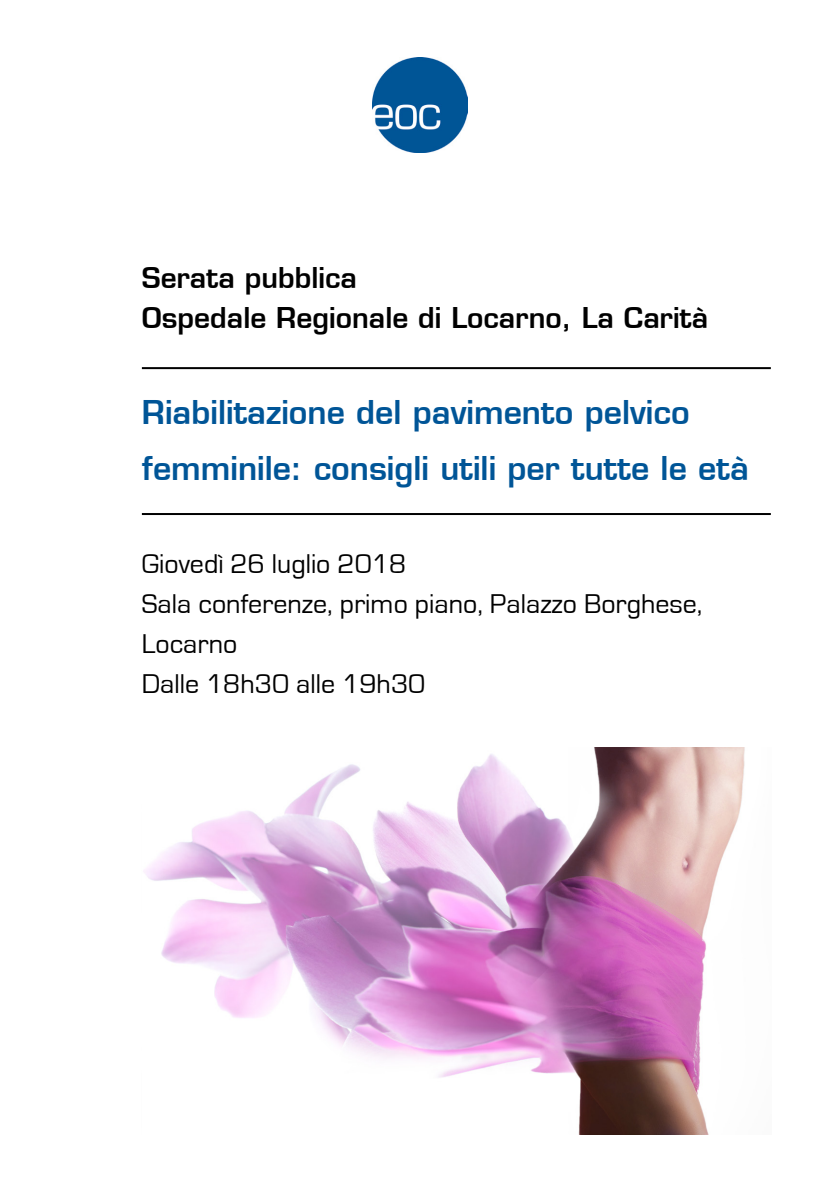
<style>
.page{position:relative;width:840px;height:1191px;background:#fff}
.page>*{position:absolute;margin:0;border:0;box-sizing:border-box;transform-origin:0 0}
.t1{font:600 32px/56px "Eurostile";color:#005597}
.t2{font:28px/40px "Eurostile";color:#000}
.t3{font:600 28px/40px "Eurostile";color:#000}
</style>
<div class="page">
<hr style="left:142px;top:367px;width:628px;height:2px;background:#000">
<hr style="left:142px;top:513px;width:628px;height:2px;background:#000">
<img style="left:372px;top:57px;width:95px;height:95px">
<img style="left:143px;top:747px;width:602px;height:387px">
<p class="t3" style="left:142px;top:257px;width:567px">Serata pubblica<br>Ospedale Regionale di Locarno, La Carità</p>
<p class="t1" style="left:142px;top:384px;width:608px">Riabilitazione del pavimento pelvico femminile: consigli utili per tutte le età</p>
<p class="t2" style="left:142px;top:544px;width:561px">Giovedì 26 luglio 2018<br>Sala conferenze, primo piano, Palazzo Borghese,<br>Locarno<br>Dalle 18h30 alle 19h30</p>
</div>
